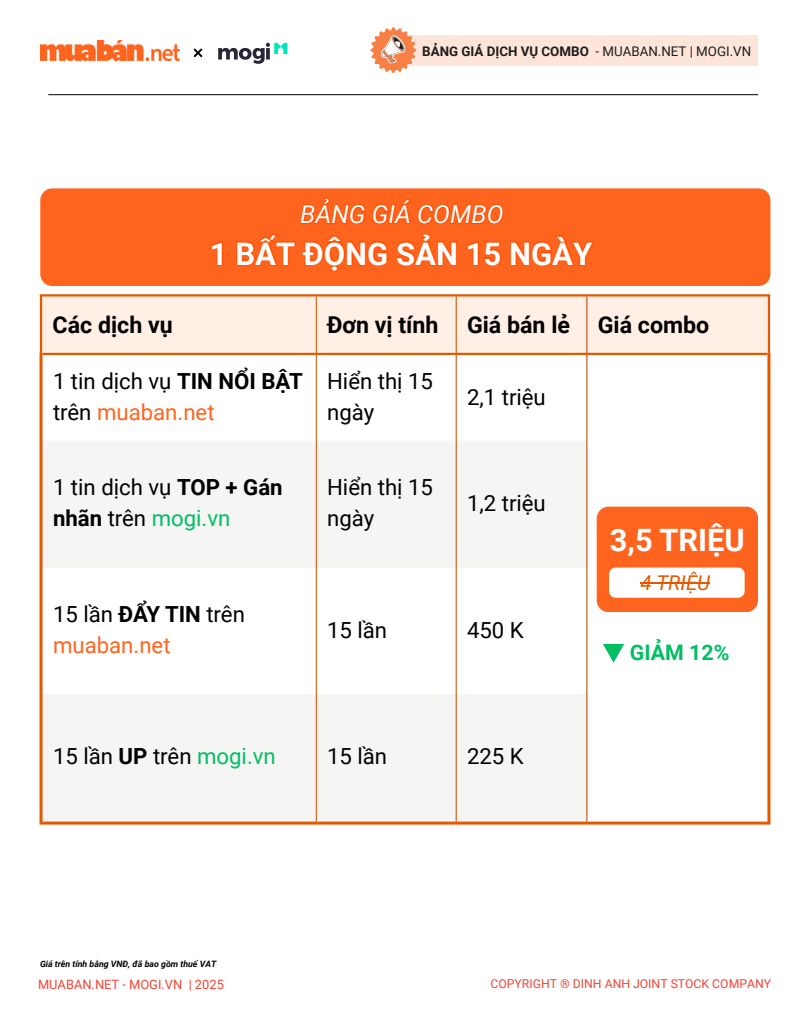
<style>
.page{position:relative;width:810px;height:1013px;background:#fff}
.page>*{position:absolute;margin:0;border:0;box-sizing:border-box;transform-origin:0 0}
.t1{font:700 31.1px "Roboto";color:#fff}
.t2{font:700 30.8px "Roboto";color:#fff}
.t3{font:italic 25.1px "Roboto";color:#fff}
.t4{font:700 23.2px "Roboto";color:#000}
.t5{font:22.2px/30.8px "Roboto";color:#000}
.t6{font:22.2px/30.8px "Roboto";color:#ff641e}
.t7{font:700 21.4px "Roboto";color:#00bf63}
.t8{font:italic 20.3px "Roboto";color:#e65800}
.t9{font:13.3px "Roboto";color:#1e1e1e}
.t10{font:12.9px "Roboto";color:#f44336}
.t11{font:12.2px "Roboto";color:#f44336}
.t12{font:italic 700 8.8px "Roboto";color:#000}
.s1{font-weight:700}
.s2{color:#ff641e}
.s3{color:#00bf63}
.s4{color:#000}
.s5{font-weight:700;color:#000}
</style>
<div class="page">
<div style="left:393px;top:35px;width:365px;height:30px;background:#fde5da"></div>
<svg style="left:370px;top:27px;width:47px;height:46px"></svg>
<hr style="left:48px;top:94px;width:710px;height:1px;background:#000">
<div style="left:40px;top:188px;width:730px;height:98px;background:#ff641e;border-radius:12px"></div>
<div style="left:42px;top:296px;width:726px;height:57px;background:#ffefe4"></div>
<svg style="left:43px;top:441px;width:544px;height:380px;fill:#f5f5f4"></svg>
<hr style="left:316px;top:296px;width:1px;height:525px;background:#e65800">
<hr style="left:456px;top:296px;width:1px;height:525px;background:#e65800">
<hr style="left:587px;top:296px;width:1px;height:525px;background:#e65800">
<hr style="left:40px;top:296px;width:2px;height:57px;background:#e65800">
<hr style="left:768px;top:296px;width:2px;height:57px;background:#e65800">
<hr style="left:40px;top:294px;width:730px;height:2px;background:#e65800">
<hr style="left:43px;top:353px;width:724px;height:2px;background:#e65800">
<hr style="left:40px;top:353px;width:3px;height:468px;background:#e65800">
<hr style="left:767px;top:353px;width:3px;height:468px;background:#e65800">
<hr style="left:40px;top:821px;width:730px;height:3px;background:#e65800">
<img style="left:40px;top:41px;width:140px;height:19px">
<svg style="left:218px;top:43px;width:69px;height:21px"></svg>
<svg style="left:193px;top:48px;width:10px;height:10px"></svg>
<div style="left:597px;top:506px;width:161px;height:106px;background:#ff641e;border-radius:12px"></div>
<div style="left:609px;top:567px;width:136px;height:30px;background:#fff;border-radius:7px"></div>
<hr style="left:641px;top:582px;width:69px;height:2px;background:#e65800">
<svg style="left:298px;top:94px;width:207px;height:236px"></svg>
<svg style="left:211px;top:241px;width:12px;height:25px"></svg>
<svg style="left:236px;top:232px;width:358px;height:41px"></svg>
<svg style="left:603px;top:644px;width:21px;height:18px"></svg>
<p class="t9" style="left:422px;top:44px;width:330px"><span class="s1">BẢNG GIÁ DỊCH VỤ COMBO</span> - MUABAN.NET | MOGI.VN</p>
<p class="t3" style="left:300px;top:200px;width:205px">BẢNG GIÁ COMBO</p>
<p class="t1" style="left:210px;top:236px;width:384px">1 BẤT ĐỘNG SẢN 15 NGÀY</p>
<p class="t4" style="left:53px;top:311px;width:122px">Các dịch vụ</p>
<p class="t4" style="left:327px;top:311px;width:113px">Đơn vị tính</p>
<p class="t4" style="left:467px;top:311px;width:105px">Giá bán lẻ</p>
<p class="t4" style="left:598px;top:311px;width:113px">Giá combo</p>
<p class="t5" style="left:53px;top:366px;width:251px">1 tin dịch vụ <span class="s1">TIN NỔI BẬT </span>trên <span class="s2">muaban.net</span></p>
<p class="t5" style="left:327px;top:366px;width:107px">Hiển thị 15 ngày</p>
<p class="t5" style="left:467px;top:381px;width:80px">2,1 triệu</p>
<p class="t5" style="left:53px;top:472px;width:231px">1 tin dịch vụ <span class="s1">TOP + Gán nhãn</span> trên <span class="s3">mogi.vn</span></p>
<h2 class="t5" style="left:327px;top:472px;width:107px">Hiển thị 15 ngày</h2>
<p class="t5" style="left:467px;top:488px;width:80px">1,2 triệu</p>
<p class="t6" style="left:53px;top:599px;width:193px"><span class="s4">15 lần</span> <span class="s5">ĐẨY TIN</span> <span class="s4">trên </span>muaban.net</p>
<p class="t5" style="left:327px;top:614px;width:62px">15 lần</p>
<p class="t5" style="left:467px;top:614px;width:58px">450 K</p>
<p class="t5" style="left:53px;top:741px;width:224px">15 lần <span class="s1">UP</span> trên <span class="s3">mogi.vn</span></p>
<p class="t5" style="left:327px;top:741px;width:62px">15 lần</p>
<p class="t5" style="left:467px;top:741px;width:58px">225 K</p>
<p class="t2" style="left:610px;top:522px;width:136px">3,5 TRIỆU</p>
<p class="t8" style="left:641px;top:570px;width:71px">4 TRIỆU</p>
<p class="t7" style="left:630px;top:640px;width:101px">GIẢM 12%</p>
<p class="t12" style="left:40px;top:958px;width:178px">Giá trên tính bằng VNĐ, đã bao gồm thuế VAT</p>
<p class="t10" style="left:38px;top:977px;width:187px">MUABAN.NET - MOGI.VN | 2025</p>
<p class="t11" style="left:491px;top:976px;width:282px">COPYRIGHT ® DINH ANH JOINT STOCK COMPANY</p>
</div>
